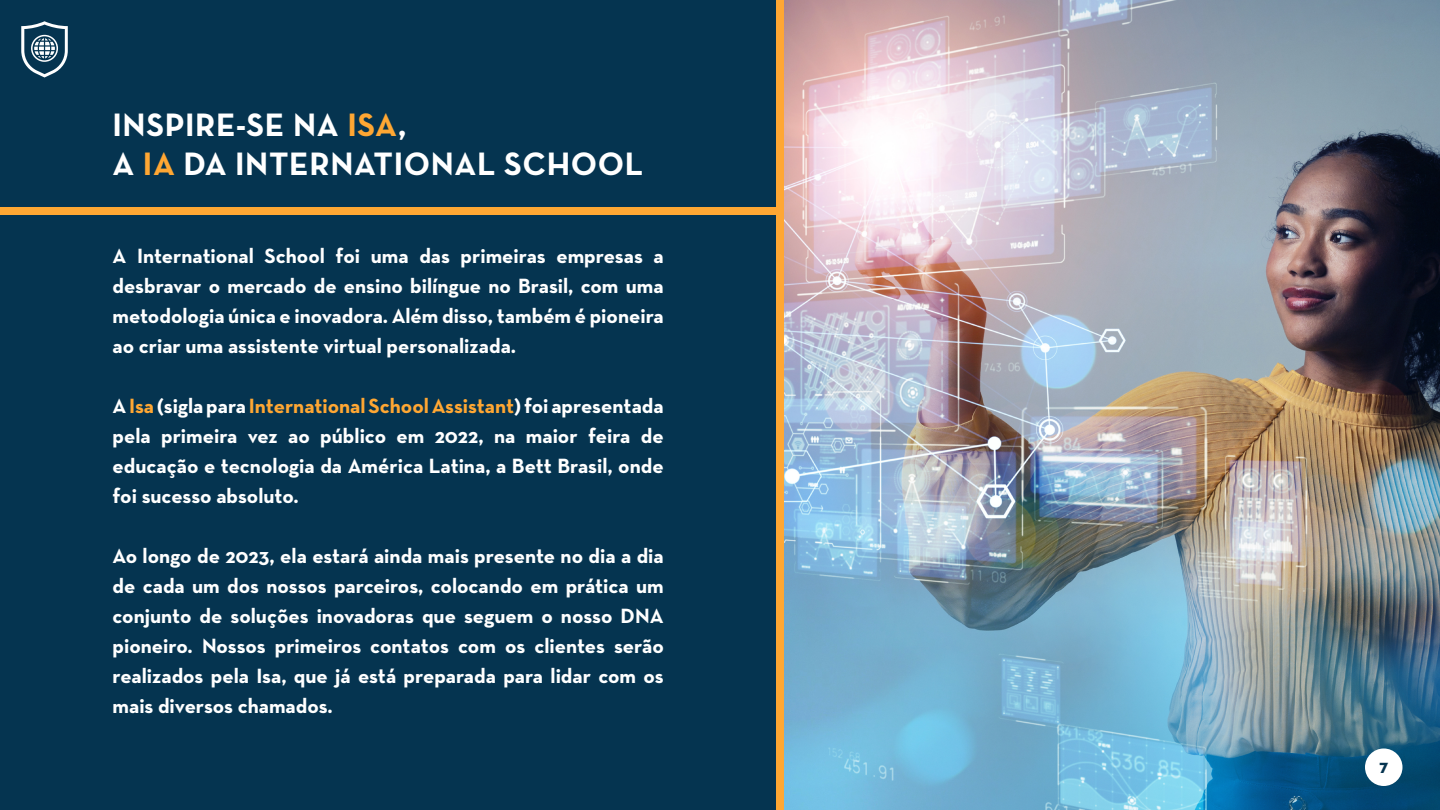
<style>
.page{position:relative;width:1440px;height:810px;background:#053450}
.page>*{position:absolute;margin:0;border:0;box-sizing:border-box;transform-origin:0 0}
.t1{font:700 33px/39.6px "Neutra Text";letter-spacing:.02em;color:#fff}
.t2{font:700 21px/30px "Neutra Text";color:#fff;text-align:justify}
.t3{font:15px "Neutra Disp Titling";color:#053450}
.s1{color:#ffa733}
</style>
<div class="page">
<div style="left:0;top:208px;width:780px;height:7px;background:#ffa733"></div>
<svg style="left:21px;top:21px;width:47px;height:57px"></svg>
<img style="left:784px;top:0;width:656px;height:810px">
<div style="left:776px;top:0;width:8px;height:810px;background:#ffa733"></div>
<div style="left:1365px;top:749px;width:37px;height:37px;background:#fff;border-radius:50%"></div>
<h1 class="t1" style="left:112px;top:104px;width:532px">INSPIRE-SE NA <span class="s1">ISA</span>,<br>A <span class="s1">IA</span> DA INTERNATIONAL SCHOOL</h1>
<p class="t2" style="left:112px;top:240px;width:553px">A International School foi uma das primeiras empresas a desbravar o mercado de ensino bilíngue no Brasil, com uma metodologia única e inovadora. Além disso, também é pioneira ao criar uma assistente virtual personalizada.</p>
<p class="t2" style="left:112px;top:390px;width:553px">A <span class="s1">Isa</span> (sigla para <span class="s1">International School Assistant</span>) foi apresentada pela primeira vez ao público em 2022, na maior feira de educação e tecnologia da América Latina, a Bett Brasil, onde foi sucesso absoluto.</p>
<p class="t2" style="left:112px;top:540px;width:553px">Ao longo de 2023, ela estará ainda mais presente no dia a dia de cada um dos nossos parceiros, colocando em prática um conjunto de soluções inovadoras que seguem o nosso DNA pioneiro. Nossos primeiros contatos com os clientes serão realizados pela Isa, que já está preparada para lidar com os mais diversos chamados.</p>
<p class="t3" style="left:1379px;top:758px;width:10px">7</p>
</div>
